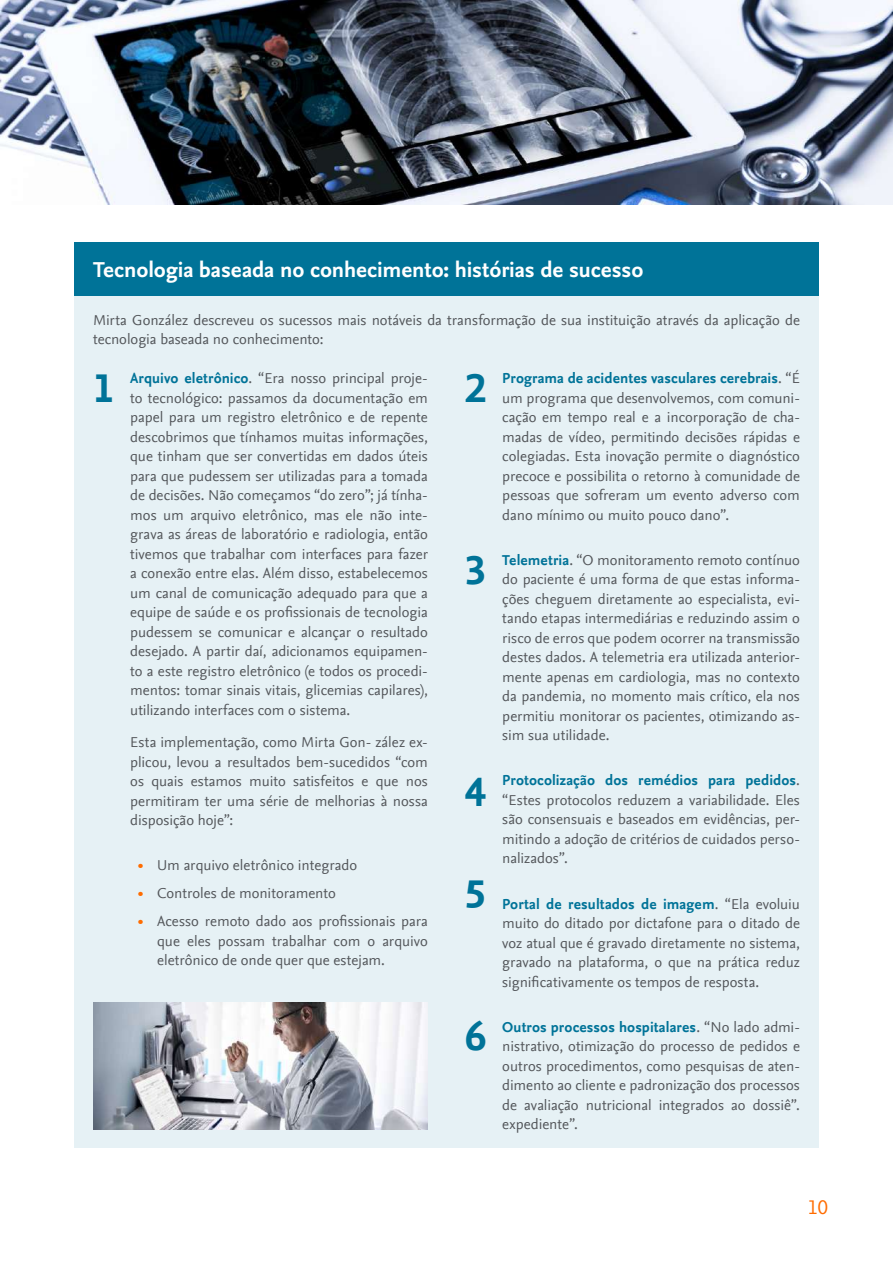
<style>
.page{position:relative;width:893px;height:1263px;background:#fff}
.page>*{position:absolute;margin:0;border:0;box-sizing:border-box;transform-origin:0 0}
.t1{font:700 42px "Nexus Sans Offc Pro";color:#007398}
.t2{font:700 22.5px "Nexus Sans Pro";letter-spacing:-.005em;color:#fff}
.t3{font:300 22.5px "Elsevier Display";color:#ff6c00}
.t4{font:15px/19.5px "Nexus Sans Offc Pro";color:#53565a;text-align:justify}
.s1{font-weight:700;color:#007398}
.s2{font-size:18px;color:#ff6c00}
</style>
<div class="page">
<div style="left:74px;top:295px;width:745px;height:853px;background:#e6f1f5"></div>
<div style="left:74px;top:242px;width:745px;height:53px;background:#007398"></div>
<img style="left:0;top:0;width:893px;height:204px">
<img style="left:93px;top:1002px;width:335px;height:127px">
<h2 class="t2" style="left:93px;top:252px;width:552px">Tecnologia baseada no conhecimento: histórias de sucesso</h2>
<p class="t4" style="left:93px;top:309px;width:708px">Mirta González descreveu os sucessos mais notáveis da transformação de sua instituição através da aplicação de tecnologia baseada no conhecimento:</p>
<h1 class="t1" style="left:93px;top:356px;width:23px">1</h1>
<h1 class="t1" style="left:465px;top:357px;width:22px">2</h1>
<p class="t4" style="left:502px;top:368px;width:299px"><span class="s1">Programa de acidentes vasculares cerebrais</span>. “É um programa que desenvolvemos, com comuni&shy;cação em tempo real e a incorporação de cha&shy;madas de vídeo, permitindo decisões rápidas e colegiadas. Esta inovação permite o diagnóstico precoce e possibilita o retorno à comunidade de pessoas que sofreram um evento adverso com dano mínimo ou muito pouco dano”.</p>
<p class="t4" style="left:502px;top:549px;width:299px"><span class="s1">Telemetria</span>. “O monitoramento remoto contínuo do paciente é uma forma de que estas informa&shy;ções cheguem diretamente ao especialista, evi&shy;tando etapas intermediárias e reduzindo assim o risco de erros que podem ocorrer na transmissão destes dados. A telemetria era utilizada anterior&shy;mente apenas em cardiologia, mas no contexto da pandemia, no momento mais crítico, ela nos permitiu monitorar os pacientes, otimizando as&shy;sim sua utilidade.</p>
<p class="t4" style="left:502px;top:770px;width:299px"><span class="s1">Protocolização dos remédios para pedidos</span>. “Estes protocolos reduzem a variabilidade. Eles são consensuais e baseados em evidências, per&shy;mitindo a adoção de critérios de cuidados perso&shy;nalizados”.</p>
<p class="t4" style="left:502px;top:893px;width:299px"><span class="s1">Portal de resultados de imagem</span>. “Ela evoluiu muito do ditado por dictafone para o ditado de voz atual que é gravado diretamente no sistema, gravado na plataforma, o que na prática reduz significativamente os tempos de resposta.</p>
<p class="t4" style="left:502px;top:1016px;width:299px"><span class="s1">Outros processos hospitalares</span>. “No lado admi&shy;nistrativo, otimização do processo de pedidos e outros procedimentos, como pesquisas de aten&shy;dimento ao cliente e padronização dos processos de avaliação nutricional integrados ao dossiê”. expediente”.</p>
<p class="t4" style="left:130px;top:368px;width:299px"><span class="s1">Arquivo eletrônico</span>. “Era nosso principal proje&shy;to tecnológico: passamos da documentação em papel para um registro eletrônico e de repente descobrimos que tínhamos muitas informações, que tinham que ser convertidas em dados úteis para que pudessem ser utilizadas para a tomada de decisões. Não começamos “do zero”; já tínha&shy;mos um arquivo eletrônico, mas ele não inte&shy;grava as áreas de laboratório e radiologia, então tivemos que trabalhar com interfaces para fazer a conexão entre elas. Além disso, estabelecemos um canal de comunicação adequado para que a equipe de saúde e os profissionais de tecnologia pudessem se comunicar e alcançar o resultado desejado. A partir daí, adicionamos equipamen&shy;to a este registro eletrônico (e todos os procedi&shy;mentos: tomar sinais vitais, glicemias capilares), utilizando interfaces com o sistema.</p>
<p class="t4" style="left:130px;top:732px;width:299px">Esta implementação, como Mirta Gon- zález ex&shy;plicou, levou a resultados bem-sucedidos “com os quais estamos muito satisfeitos e que nos permitiram ter uma série de melhorias à nossa disposição hoje”:</p>
<p class="t4" style="left:138px;top:855px;width:221px"><span class="s2">•</span> Um arquivo eletrônico integrado</p>
<p class="t4" style="left:138px;top:883px;width:200px"><span class="s2">•</span> Controles de monitoramento</p>
<p class="t4" style="left:157px;top:911px;width:272px;text-indent:-20px"><span class="s2">•</span> Acesso remoto dado aos profissionais para que eles possam trabalhar com o arquivo eletrônico de onde quer que estejam.</p>
<h1 class="t1" style="left:465px;top:539px;width:22px">3</h1>
<h1 class="t1" style="left:465px;top:760px;width:22px">4</h1>
<h1 class="t1" style="left:465px;top:863px;width:22px">5</h1>
<h1 class="t1" style="left:465px;top:1005px;width:22px">6</h1>
<h2 class="t3" style="left:809px;top:1194px;width:21px">10</h2>
</div>
